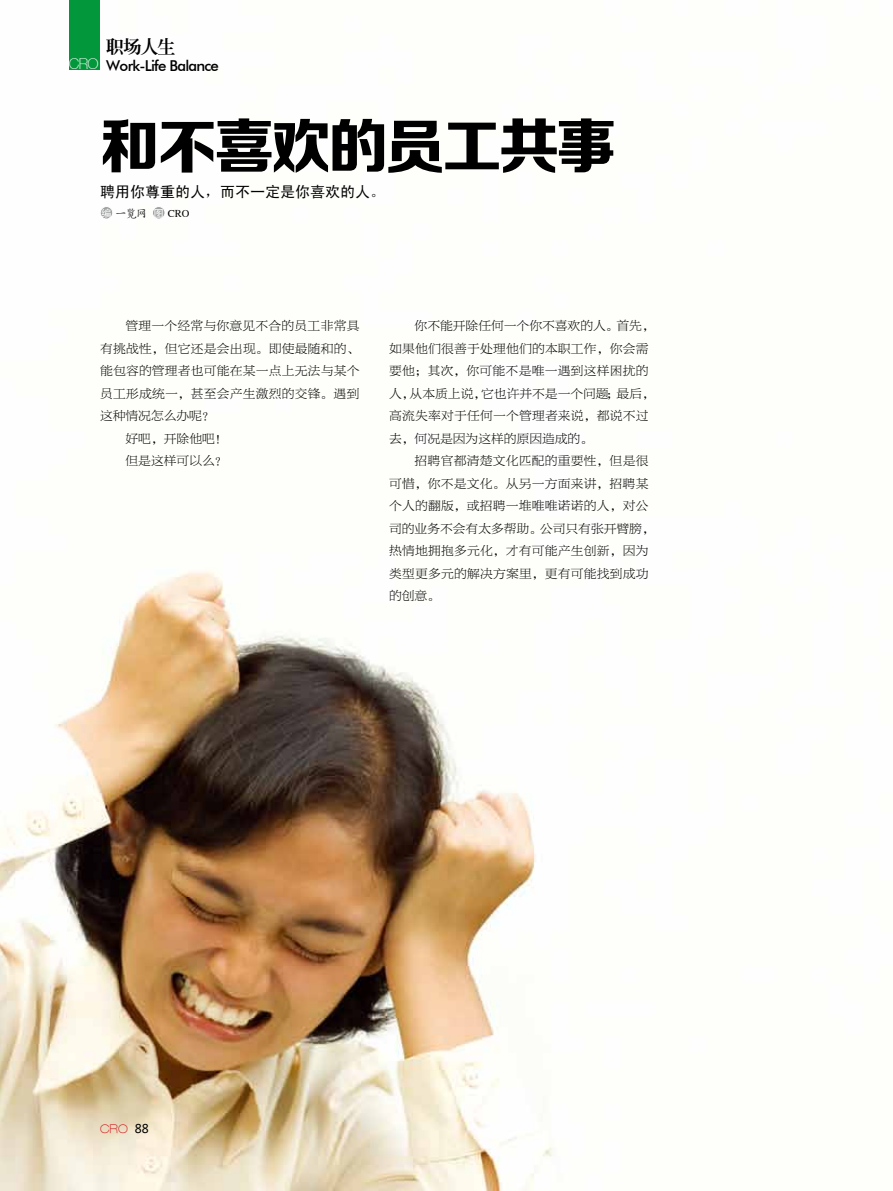
<style>
.page{position:relative;width:893px;height:1191px;background:#fff}
.page>*{position:absolute;margin:0;border:0;box-sizing:border-box;transform-origin:0 0}
.t1{font:60px "FZZDHJW GB1 0";letter-spacing:-.05em;color:#000}
.t2{font:800 18px "GB Inn Ming";color:#000}
.t3{font:15px "Sim Hei";color:#000}
.t4{font:500 15px "Futura BT";letter-spacing:-.05em;color:#000}
.t5{font:12.75px/22.5px "FZBYKSK GBK1 0";letter-spacing:.02em;color:#000}
.t6{font:12.75px "FZBYKSK GBK1 0";color:#000}
.t7{font:100 expanded 12px "Helvetica Neue LT";color:#d0121b}
.t8{font:10.5px "CT Kai Ti SJ";color:#000}
.s1{font-family:"Helvetica Neue CE";font-weight:100;color:#fff}
.s2{font-family:"Sim Hei";color:#fff}
.s3{font-family:"Microsoft Ya Hei";font-weight:400;font-stretch:normal;color:#000}
</style>
<div class="page">
<img style="left:0;top:569px;width:553px;height:622px">
<div style="left:100px;top:206px;width:13px;height:13px;background:#9fa0a0;border-radius:50%"></div>
<div style="left:100px;top:206px;width:13px;height:13px;border:1px solid #fff;border-radius:50%"></div>
<div style="left:152px;top:206px;width:13px;height:13px;background:#9fa0a0;border-radius:50%"></div>
<div style="left:152px;top:206px;width:13px;height:13px;border:1px solid #fff;border-radius:50%"></div>
<div style="left:69px;top:0;width:31px;height:70px;background:#02973a"></div>
<h2 class="t2" style="left:106px;top:37px;width:71px">职场人生</h2>
<p class="t4" style="left:69px;top:56px;width:152px"><span class="s1">CRO</span> Work-Life Balance</p>
<h1 class="t1" style="left:100px;top:113px;width:517px">和不喜欢的员工共事</h1>
<p class="t3" style="left:100px;top:184px;width:286px">聘用你尊重的人，而不一定是你喜欢的人。</p>
<p class="t8" style="left:101px;top:208px;width:90px"><span class="s2">编</span> 一览网 <span class="s2">图</span> CRO</p>
<p class="t5" style="left:126px;top:315px;width:235px">管理一个经常与你意见不合的员工非常具</p>
<p class="t5" style="left:100px;top:337px;width:261px">有挑战性，但它还是会出现。即使最随和的、</p>
<p class="t5" style="left:100px;top:360px;width:261px">能包容的管理者也可能在某一点上无法与某个</p>
<p class="t5" style="left:100px;top:382px;width:261px">员工形成统一，甚至会产生激烈的交锋。遇到</p>
<p class="t6" style="left:100px;top:409px;width:116px">这种情况怎么办呢？</p>
<p class="t5" style="left:126px;top:427px;width:103px">好吧，开除他吧！</p>
<p class="t6" style="left:126px;top:454px;width:103px">但是这样可以么？</p>
<p class="t5" style="left:389px;top:315px;width:267px;text-indent:26px">你不能开除任何一个你不喜欢的人。首先，如果他们很善于处理他们的本职工作，你会需要他；其次，你可能不是唯一遇到这样困扰的人，从本质上说，它也许并不是一个问题；最后，高流失率对于任何一个管理者来说，都说不过去，何况是因为这样的原因造成的。</p>
<p class="t5" style="left:389px;top:450px;width:267px;text-indent:26px">招聘官都清楚文化匹配的重要性，但是很可惜，你不是文化。从另一方面来讲，招聘某个人的翻版，或招聘一堆唯唯诺诺的人，对公司的业务不会有太多帮助。公司只有张开臂膀，热情地拥抱多元化，才有可能产生创新，因为类型更多元的解决方案里，更有可能找到成功的创意。</p>
<p class="t7" style="left:100px;top:1121px;width:50px">CRO <span class="s3">88</span></p>
</div>
